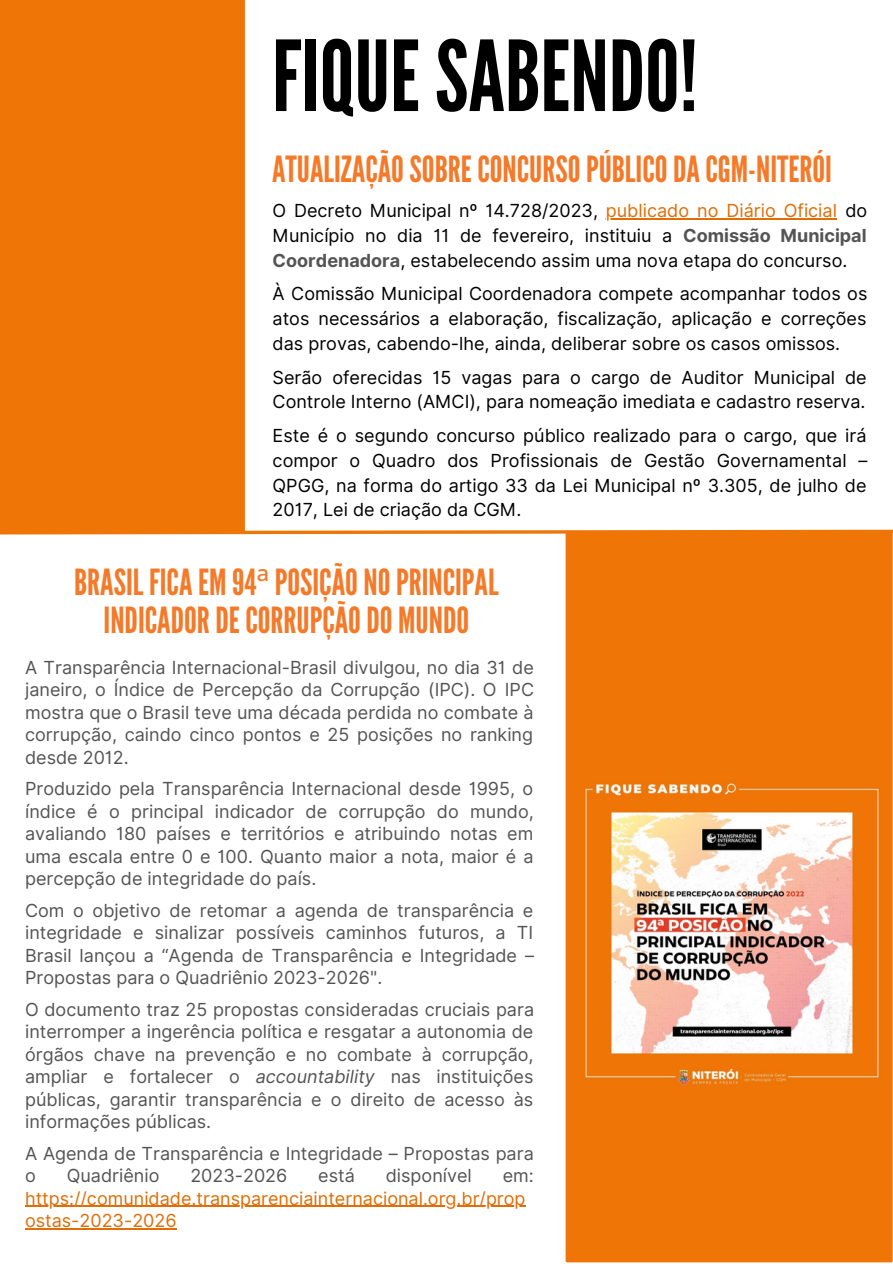
<style>
.page{position:relative;width:893px;height:1264px;background:#fff}
.page>*{position:absolute;margin:0;border:0;box-sizing:border-box;transform-origin:0 0}
.t1{font:97.35px "League Gothic";color:#000}
.t2{font:36px/38.2px "League Gothic";color:#f47a29;text-align:center}
.t3{font:18px/22.5px "Inter";color:#545454;text-align:justify}
.t4{font:18px/24.8px "Inter";color:#000;text-align:justify}
.t5{font:18px/22.5px "Inter";color:#e06d06}
.s1{color:#e06d06}
.s2{font-weight:700;color:#545454}
.s3{font-family:"Noto Sans"}
.s4{font-style:italic}
</style>
<div class="page">
<div style="left:0;top:0;width:245px;height:528px;background:#ee7506"></div>
<div style="left:565px;top:532px;width:327px;height:730px;background:#ee7506;border-radius:2px"></div>
<svg style="left:0;top:528px;width:892px;height:8px"></svg>
<img style="left:585px;top:783px;width:294px;height:302px">
<hr style="left:605px;top:218px;width:231px;height:1px;background:#e06d06">
<hr style="left:25px;top:1205px;width:500px;height:1px;background:#e06d06">
<hr style="left:25px;top:1228px;width:152px;height:1px;background:#e06d06">
<h1 class="t1" style="left:272px;top:20px;width:427px">FIQUESABENDO!</h1>
<h2 class="t2" style="left:272px;top:151px;width:561px">ATUALIZAÇÃOSOBRECONCURSOPÚBLICODACGM-NITERÓI</h2>
<p class="t4" style="left:272px;top:198px;width:596px">O Decreto Municipal nº 14.728/2023, <span class="s1">publicado no Diário Oficial</span> do Município no dia 11 de fevereiro, instituiu a <span class="s2">Comissão Municipal Coordenadora</span>, estabelecendo assim uma nova etapa do concurso.</p>
<p class="t4" style="left:272px;top:281px;width:596px">À Comissão Municipal Coordenadora compete acompanhar todos os atos necessários a elaboração, fiscalização, aplicação e correções das provas, cabendo-lhe, ainda, deliberar sobre os casos omissos.</p>
<p class="t4" style="left:272px;top:364px;width:595px">Serão oferecidas 15 vagas para o cargo de Auditor Municipal de<br>Controle Interno (AMCI), para nomeação imediata e cadastro reserva.</p>
<p class="t4" style="left:272px;top:423px;width:596px">Este é o segundo concurso público realizado para o cargo, que irá compor o Quadro dos Profissionais de Gestão Governamental – QPGG, na forma do artigo 33 da Lei Municipal nº 3.305, de julho de 2017, Lei de criação da CGM.</p>
<h2 class="t2" style="left:74px;top:564px;width:426px">BRASIL FICAEM 94<span class="s3">ª</span>POSIÇÃONOPRINCIPAL<br>INDICADORDECORRUPÇÃODO MUNDO</h2>
<p class="t3" style="left:25px;top:656px;width:510px">A Transparência Internacional-Brasil divulgou, no dia 31 de janeiro, o Índice de Percepção da Corrupção (IPC). O IPC mostra que o Brasil teve uma década perdida no combate à corrupção, caindo cinco pontos e 25 posições no ranking desde 2012.</p>
<p class="t3" style="left:25px;top:777px;width:510px">Produzido pela Transparência Internacional desde 1995, o índice é o principal indicador de corrupção do mundo, avaliando 180 países e territórios e atribuindo notas em uma escala entre 0 e 100. Quanto maior a nota, maior é a percepção de integridade do país.</p>
<p class="t3" style="left:25px;top:898px;width:510px">Com o objetivo de retomar a agenda de transparência e integridade e sinalizar possíveis caminhos futuros, a TI Brasil lançou a “Agenda de Transparência e Integridade – Propostas para o Quadriênio 2023-2026".</p>
<p class="t3" style="left:25px;top:997px;width:510px">O documento traz 25 propostas consideradas cruciais para interromper a ingerência política e resgatar a autonomia de órgãos chave na prevenção e no combate à corrupção, ampliar e fortalecer o <span class="s4">accountability</span> nas instituições públicas, garantir transparência e o direito de acesso às informações públicas.</p>
<p class="t3" style="left:25px;top:1141px;width:510px">A Agenda de Transparência e Integridade – Propostas para o</p>
<p class="t3" style="left:67px;top:1164px;width:94px">Quadriênio</p>
<p class="t3" style="left:190px;top:1164px;width:98px">2023-2026</p>
<p class="t3" style="left:318px;top:1164px;width:38px">está</p>
<p class="t3" style="left:386px;top:1164px;width:88px">disponível</p>
<p class="t3" style="left:503px;top:1164px;width:33px">em:</p>
<p class="t5" style="left:25px;top:1186px;width:502px">https://comunidade.transparenciainternacional.org.br/prop ostas-2023-2026</p>
</div>
